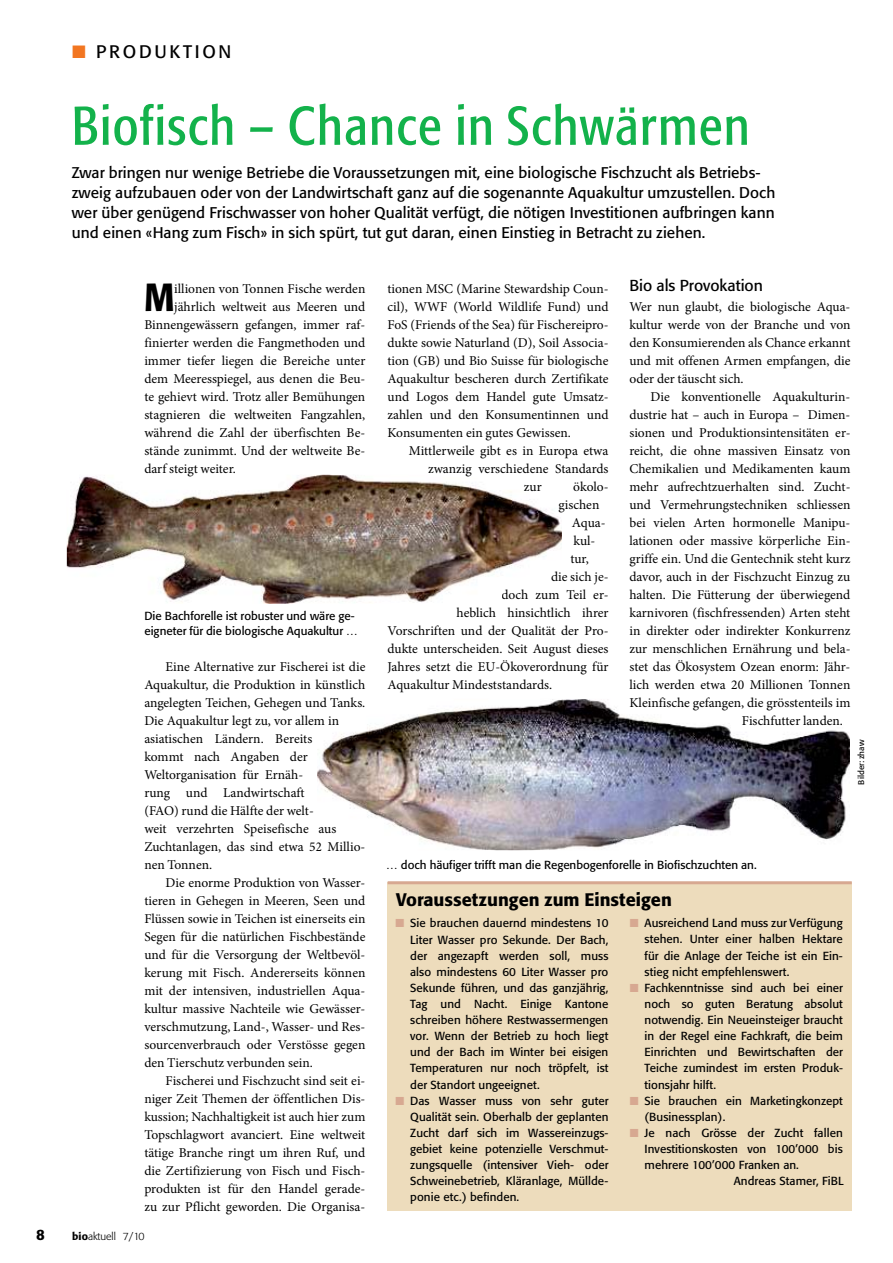
<style>
.page{position:relative;width:893px;height:1263px;background:#fff}
.page>*{position:absolute;margin:0;border:0;box-sizing:border-box;transform-origin:0 0}
.t1{font:condensed 54px "Formata BQ";letter-spacing:.025em;color:#13b24b}
.t2{font:500 condensed 38.85px "Formata BQ";color:#000}
.t3{font:500 18px "Formata BQ";color:#000}
.t4{font:18px "Formata BQ";letter-spacing:.15em;color:#000}
.t5{font:15.75px "Formata BQ";color:#000}
.t6{font:15.3px/19.8px "Formata BQ";letter-spacing:.005em;color:#000}
.t7{font:500 15px "Formata BQ";color:#000}
.t8{font:13.5px/18px "Minion Pro";color:#000;text-align:justify}
.t9{font:11.55px/16px "Formata BQ";letter-spacing:.005em;color:#000;text-align:justify}
.t10{font:300 10.5px "Formata BQ";color:#000}
.t11{font:8.25px "Formata BQ";color:#000}
.s1{color:#f27621}
.s2{color:#d7a891}
.s3{font-weight:500}
</style>
<div class="page">
<img style="left:317px;top:699px;width:533px;height:151px">
<img style="left:317px;top:699px;width:48px;height:11px">
<img style="left:317px;top:715px;width:22px;height:13px">
<img style="left:317px;top:823px;width:19px;height:13px">
<img style="left:317px;top:841px;width:43px;height:9px">
<img style="left:630px;top:699px;width:220px;height:11px">
<img style="left:742px;top:715px;width:100px;height:10px">
<img style="left:67px;top:475px;width:495px;height:129px">
<img style="left:145px;top:475px;width:90px;height:2px">
<img style="left:428px;top:475px;width:134px;height:2px">
<img style="left:524px;top:481px;width:38px;height:10px">
<img style="left:559px;top:499px;width:3px;height:14px">
<svg style="left:551px;top:571px;width:11px;height:13px"></svg>
<img style="left:502px;top:589px;width:60px;height:10px">
<div style="left:387px;top:882px;width:464px;height:328px;background:#eddcbc"></div>
<hr style="left:388px;top:881px;width:464px;height:3px;background:#d7a891">
<h3 class="t4" style="left:72px;top:42px;width:161px"><span class="s1">■</span> PRODUKTION</h3>
<h1 class="t1" style="left:72px;top:103px;width:679px">Biofisch – Chance in Schwärmen</h1>
<p class="t6" style="left:72px;top:164px;width:705px">Zwar bringen nur wenige Betriebe die Voraussetzungen mit, eine biologische Fischzucht als Betriebs&shy;zweig aufzubauen oder von der Landwirtschaft ganz auf die sogenannte Aquakultur umzustellen. Doch wer über genügend Frischwasser von hoher Qualität verfügt, die nötigen Investitionen aufbringen kann und einen «Hang zum Fisch» in sich spürt, tut gut daran, einen Einstieg in Betracht zu ziehen.</p>
<p class="t5" style="left:629px;top:278px;width:135px">Bio als Provokation</p>
<p class="t8" style="left:629px;top:299px;width:223px">Wer nun glaubt, die biologische Aqua&shy;kultur werde von der Branche und von den Konsumierenden als Chance erkannt und mit offenen Armen empfangen, die oder der täuscht sich.</p>
<p class="t8" style="left:629px;top:389px;width:223px;text-indent:21px">Die konventionelle Aquakulturin&shy;dustrie hat – auch in Europa – Dimen&shy;sionen und Produktionsintensitäten er&shy;reicht, die ohne massiven Einsatz von Chemikalien und Medikamenten kaum mehr aufrechtzuerhalten sind. Zucht&shy;und Vermehrungstechniken schliessen bei vielen Arten hormonelle Manipu&shy;lationen oder massive körperliche Ein&shy;griffe ein. Und die Gentechnik steht kurz davor, auch in der Fischzucht Einzug zu halten. Die Fütterung der überwiegend karnivoren (fischfressenden) Arten steht in direkter oder indirekter Konkurrenz zur menschlichen Ernährung und bela&shy;stet das Ökosystem Ozean enorm: Jähr&shy;lich werden etwa 20 Millionen Tonnen</p>
<h2 class="t2" style="left:144px;top:284px;width:31px">M</h2>
<p class="t8" style="left:174px;top:281px;width:193px">illionen von Tonnen Fische werden</p>
<p class="t8" style="left:387px;top:281px;width:223px">tionen MSC (Marine Stewardship Coun&shy;cil), WWF (World Wildlife Fund) und FoS (Friends of the Sea) für Fischereipro&shy;dukte sowie Naturland (D), Soil Associa&shy;tion (GB) und Bio Suisse für biologische Aquakultur bescheren durch Zertifikate und Logos dem Handel gute Umsatz&shy;zahlen und den Konsumentinnen und Konsumenten ein gutes Gewissen.</p>
<p class="t8" style="left:409px;top:443px;width:201px">Mittlerweile gibt es in Europa etwa</p>
<p class="t8" style="left:428px;top:461px;width:182px">zwanzi verschiedene Standards</p>
<p class="t8" style="left:573px;top:479px;width:37px">ökolo-</p>
<p class="t8" style="left:558px;top:497px;width:42px">gischen</p>
<p class="t8" style="left:572px;top:515px;width:35px">Aqua-</p>
<p class="t8" style="left:573px;top:533px;width:23px">kul-</p>
<p class="t8" style="left:570px;top:551px;width:20px">tur,</p>
<p class="t8" style="left:551px;top:569px;width:59px">die sich je-</p>
<p class="t8" style="left:566px;top:587px;width:44px">Teil er-</p>
<p class="t8" style="left:456px;top:605px;width:154px">heblich hinsichtlich ihrer</p>
<p class="t8" style="left:387px;top:623px;width:222px">Vorschriften und der Qualität der Pro-</p>
<p class="t8" style="left:387px;top:641px;width:223px">dukte unterscheiden. Seit August dieses</p>
<p class="t8" style="left:387px;top:659px;width:222px">Jahres setzt die EU-Ökoverordnung für</p>
<p class="t8" style="left:387px;top:677px;width:166px">Aquakultur Mindeststandards.</p>
<p class="t8" style="left:174px;top:299px;width:193px">jährlich weltweit aus Meeren und</p>
<p class="t8" style="left:144px;top:317px;width:223px">Binnengewässern gefangen, immer raf-</p>
<p class="t8" style="left:144px;top:335px;width:223px">finierter werden die Fangmethoden und</p>
<p class="t8" style="left:144px;top:353px;width:223px">immer tiefer liegen die Bereiche unter</p>
<p class="t8" style="left:144px;top:371px;width:223px">dem Meeresspiegel, aus denen die Beu-</p>
<p class="t8" style="left:144px;top:389px;width:222px">te gehievt wird. Trotz aller Bemühungen</p>
<p class="t8" style="left:144px;top:407px;width:222px">stagnieren die weltweiten Fangzahlen,</p>
<p class="t8" style="left:144px;top:425px;width:222px">während die Zahl der überfischten Be-</p>
<p class="t8" style="left:144px;top:443px;width:222px">stände zunimmt. Und der weltweite Be-</p>
<p class="t8" style="left:144px;top:461px;width:93px">darf stei t weiter.</p>
<p class="t8" style="left:187px;top:461px;width:8px">g</p>
<p class="t8" style="left:465px;top:461px;width:8px">g</p>
<p class="t8" style="left:524px;top:479px;width:19px">zur</p>
<p class="t8" style="left:501px;top:587px;width:59px">doch zum</p>
<p class="t9" style="left:144px;top:609px;width:215px;line-height:14.5px">Die Bachforelle ist robuster und wäre ge&shy;eigneter für die biologische Aquakultur …</p>
<p class="t8" style="left:144px;top:659px;width:223px;text-align:left;text-indent:21px">Eine Alternative zur Fischerei ist die<br>Aquakultur, die Produktion in künstlich angelegten Teichen, Gehegen und Tanks.<br>Die Aquakultur legt zu, vor allem in asiatischen Ländern. Bereits<br>kommt nach Angaben der<br>Weltorganisation für Ernäh-<br>rung und Landwirtschaft<br>(FAO) rund die Hälfte der welt-<br>weit verzehrten Speisefische<br>Zuchtanlagen, das sind etwa 52 Millio&shy;nen Tonnen.</p>
<p class="t8" style="left:144px;top:875px;width:223px;text-indent:21px">Die enorme Produktion von Wasser&shy;tieren in Gehegen in Meeren, Seen und Flüssen sowie in Teichen ist einerseits ein Segen für die natürlichen Fischbestände und für die Versorgung der Weltbevöl&shy;kerung mit Fisch. Andererseits können mit der intensiven, industriellen Aqua&shy;kultur massive Nachteile wie Gewässer&shy;verschmutzung, Land-, Wasser- und Res&shy;sourcenverbrauch oder Verstösse gegen den Tierschutz verbunden sein.</p>
<p class="t8" style="left:144px;top:1073px;width:223px;text-indent:21px">Fischerei und Fischzucht sind seit ei&shy;niger Zeit Themen der öffentlichen Dis&shy;kussion; Nachhaltigkeit ist auch hier zum Topschlagwort avanciert. Eine weltweit tätige Branche ringt um ihren Ruf, und die Zertifizierung von Fisch und Fisch&shy;produkten ist für den Handel gerade&shy;zu zur Pflicht geworden. Die Organisa-</p>
<p class="t8" style="left:742px;top:695px;width:110px;text-indent:-112px">Kleinfische gefangen, die grösstenteils im<br>Fischfutter landen.</p>
<p class="t11" style="left:857px;top:785px;width:46px;rotate:-90deg">Bilder: zhaw</p>
<p class="t8" style="left:318px;top:821px;width:19px">aus</p>
<p class="t9" style="left:386px;top:858px;width:372px">… doch häufiger trifft man die Regenbogenforelle in Biofischzuchten an.</p>
<h3 class="t3" style="left:396px;top:890px;width:277px">Voraussetzungen zum Einsteigen</h3>
<p class="t9" style="left:644px;top:916px;width:200px;text-indent:-15px"><span class="s2">■</span> Ausreichend Land muss zur Verfügung stehen. Unter einer halben Hektare für die Anlage der Teiche ist ein Ein&shy;stieg nicht empfehlenswert.</p>
<p class="t9" style="left:644px;top:980px;width:200px;text-indent:-15px"><span class="s2">■</span> Fachkenntnisse sind auch bei einer noch so guten Beratung absolut notwendig. Ein Neueinsteiger braucht in der Regel eine Fachkraft, die beim Einrichten und Bewirtschaften der Teiche zumindest im ersten Produk&shy;tionsjahr hilft.</p>
<p class="t9" style="left:645px;top:1093px;width:200px;text-indent:-15px"><span class="s2">■</span> Sie brauchen ein Marketingkonzept (Businessplan).</p>
<p class="t9" style="left:630px;top:1125px;width:215px"><span class="s2">■</span> Je nach Grösse der Zucht fallen</p>
<p class="t9" style="left:645px;top:1141px;width:200px">Investitionskosten von 100’000 bis</p>
<p class="t9" style="left:645px;top:1158px;width:156px">mehrere 100’000 Franken an.</p>
<p class="t9" style="left:734px;top:1174px;width:111px">Andreas Stamer, FiBL</p>
<p class="t9" style="left:410px;top:916px;width:200px;text-indent:-15px"><span class="s2">■</span> Sie brauchen dauernd mindestens 10<br>Liter Wasser pro Sekunde. Der Bach, der angezapft werden soll, muss also mindestens 60 Liter Wasser pro Sekunde führen, und das ganzjährig, Tag und Nacht. Einige Kantone schreiben höhere Restwassermengen vor. Wenn der Betrieb zu hoch liegt und der Bach im Winter bei eisigen Temperaturen nur noch tröpfelt, ist der Standort ungeeignet.</p>
<p class="t9" style="left:410px;top:1093px;width:200px;text-indent:-15px"><span class="s2">■</span> Das Wasser muss von sehr guter Qualität sein. Oberhalb der geplanten Zucht darf sich im Wassereinzugs&shy;gebiet keine potenzielle Verschmut&shy;zungsquelle (intensiver Vieh- oder Schweinebetrieb, Kläranlage, Müllde&shy;ponie etc.) befinden.</p>
<p class="t7" style="left:36px;top:1228px;width:10px">8</p>
<p class="t10" style="left:72px;top:1231px;width:74px"><span class="s3">bio</span>aktuell 7/10</p>
</div>
